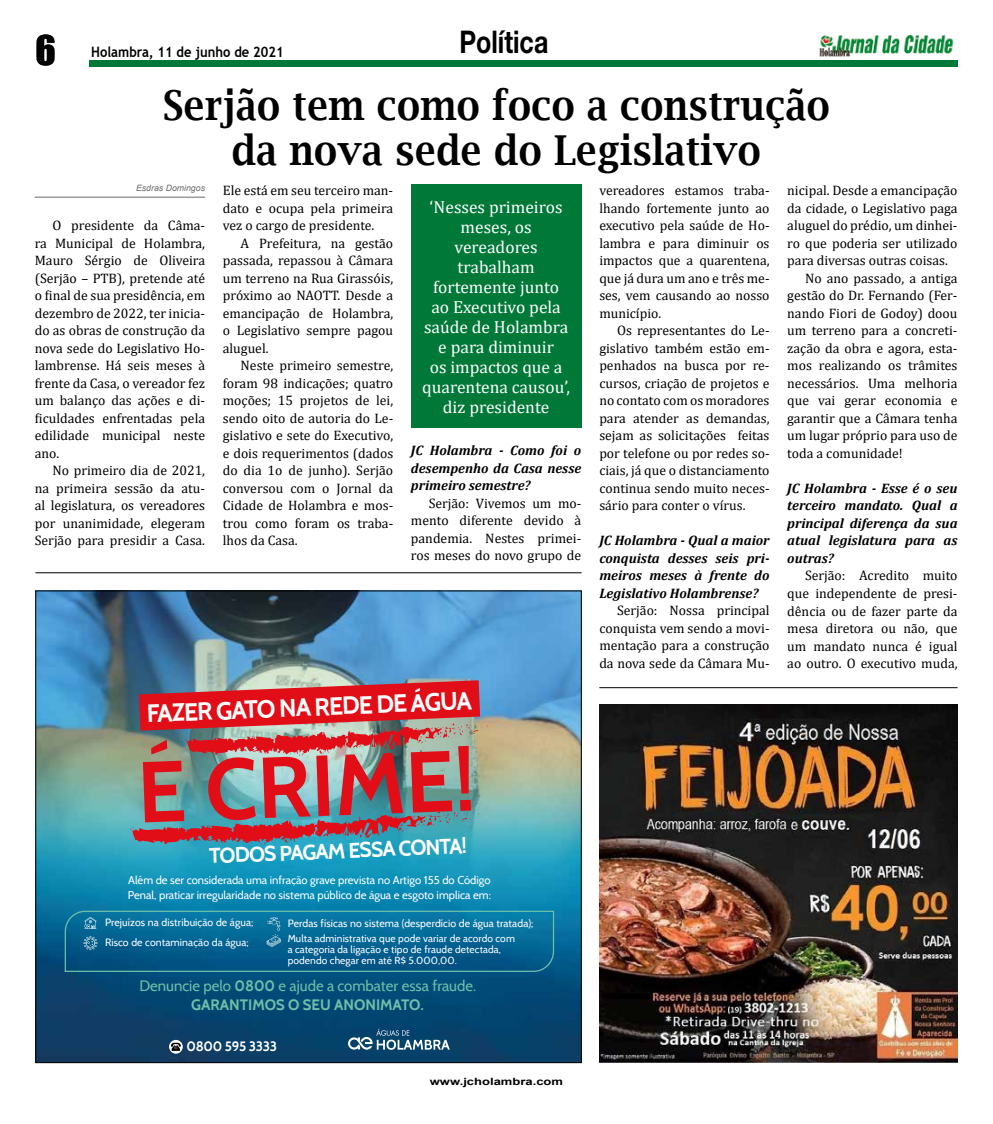
<style>
.page{position:relative;width:993px;height:1124px;background:#fff}
.page>*{position:absolute;margin:0;border:0;box-sizing:border-box;transform-origin:0 0}
.t1{font:700 86.12px "Cabin";color:#e20e17}
.t2{font:600 41.25px/45px "Lucida Bright";letter-spacing:.01em;color:#000;text-align:center;scale:.9 1}
.t3{font:37.5px "Impact";color:#000}
.t4{font:700 31.25px "Helvetica Neue";color:#000;scale:.8 1}
.t5{font:700 24.75px "Cabin";color:#fff}
.t6{font:700 21.25px "Cabin";color:#fff}
.t7{font:17.5px/20px "Cambria";color:#fff;text-align:center}
.t8{font:15.12px/19.2px "Cabin";color:#6ec0aa;text-align:center}
.t9{font:700 14.38px "Trebuchet MS";color:#000;scale:.9 1}
.t10{font:13.75px/17.5px "Cambria";color:#000;text-align:justify}
.t11{font:italic 700 13.75px/17.5px "Cambria";color:#000;text-align:justify}
.t12{font:700 13.62px "Cabin";letter-spacing:-.02em;color:#fff}
.t13{font:11.25px/14.8px "Cabin";color:#fff}
.t14{font:10.5px/19.9px "Cabin";letter-spacing:.01em;color:#fff}
.t15{font:10.25px/10.5px "Cabin";letter-spacing:.01em;color:#fff}
.t16{font:700 10px "Arial";color:#000;scale:1.3 1}
.t17{font:italic 8.75px "Arial";color:#706f6f}
.s1{font-weight:700}
</style>
<div class="page">
<div style="left:89px;top:60px;width:868px;height:7px;background:#007838"></div>
<img style="left:819px;top:35px;width:135px;height:22px">
<hr style="left:35px;top:196px;width:170px;height:2px;background:#878787">
<div style="left:411px;top:184px;width:170px;height:244px;background:#007838"></div>
<img style="left:37px;top:592px;width:542px;height:468px">
<svg style="left:169px;top:1039px;width:14px;height:14px"></svg>
<svg style="left:171px;top:1042px;width:10px;height:8px"></svg>
<svg style="left:348px;top:1028px;width:101px;height:21px"></svg>
<img style="left:139px;top:680px;width:341px;height:75px">
<svg style="left:130px;top:811px;width:340px;height:33px"></svg>
<svg style="left:64px;top:909px;width:490px;height:63px"></svg>
<img style="left:599px;top:704px;width:358px;height:358px">
<hr style="left:35px;top:572px;width:546px;height:1px;background:#000">
<hr style="left:599px;top:687px;width:358px;height:1px;background:#000">
<h3 class="t4" style="left:459px;top:22px;width:113px">Política</h3>
<h2 class="t2" style="left:163px;top:83px;width:742px">Serjão tem como foco a construção da nova sede do Legislativo</h2>
<p class="t17" style="left:136px;top:182px;width:71px">Esdras Domingos</p>
<p class="t10" style="left:35px;top:216px;width:172px;text-indent:18px">O presidente da Câma&shy;ra Municipal de Holambra, Mauro Sérgio de Oliveira (Serjão – PTB), pretende até o final de sua presidência, em dezembro de 2022, ter inicia&shy;do as obras de construção da nova sede do Legislativo Ho&shy;lambrense. Há seis meses à frente da Casa, o vereador fez um balanço das ações e di&shy;ficuldades enfrentadas pela edilidade municipal neste ano.</p>
<p class="t10" style="left:35px;top:461px;width:172px;text-indent:18px">No primeiro dia de 2021, na primeira sessão da atu&shy;al legislatura, os vereadores por unanimidade, elegeram Serjão para presidir a Casa.</p>
<h3 class="t3" style="left:35px;top:21px;width:22px">6</h3>
<p class="t9" style="left:91px;top:43px;width:215px">Holambra, 11 de junho de 2021</p>
<p class="t10" style="left:599px;top:181px;width:172px">vereadores estamos traba&shy;lhando fortemente junto ao executivo pela saúde de Ho&shy;lambra e para diminuir os impactos que a quarentena, que já dura um ano e três me&shy;ses, vem causando ao nosso município.</p>
<p class="t10" style="left:599px;top:321px;width:172px;text-indent:18px">Os representantes do Le&shy;gislativo também estão em&shy;penhados na busca por re&shy;cursos, criação de projetos e no contato com os moradores para atender as demandas, sejam as solicitações feitas por telefone ou por redes so&shy;ciais, já que o distanciamento continua sendo muito neces&shy;sário para conter o vírus.</p>
<p class="t11" style="left:599px;top:531px;width:172px">JC Holambra - Qual a maior conquista desses seis pri&shy;meiros meses à frente do Legislativo Holambrense?</p>
<p class="t10" style="left:599px;top:602px;width:172px;text-indent:18px">Serjão: Nossa principal conquista vem sendo a movi&shy;mentação para a construção da nova sede da Câmara Mu-</p>
<p class="t10" style="left:223px;top:182px;width:172px">Ele está em seu terceiro man&shy;dato e ocupa pela primeira vez o cargo de presidente.</p>
<p class="t10" style="left:223px;top:234px;width:172px;text-indent:18px">A Prefeitura, na gestão passada, repassou à Câmara um terreno na Rua Girassóis, próximo ao NAOTT. Desde a emancipação de Holambra, o Legislativo sempre pagou aluguel.</p>
<p class="t10" style="left:223px;top:357px;width:172px;text-indent:18px">Neste primeiro semestre, foram 98 indicações; quatro moções; 15 projetos de lei, sendo oito de autoria do Le&shy;gislativo e sete do Executivo, e dois requerimentos (dados do dia 1o de junho). Serjão conversou com o Jornal da Cidade de Holambra e mos&shy;trou como foram os traba&shy;lhos da Casa.</p>
<p class="t10" style="left:787px;top:182px;width:172px">nicipal. Desde a emancipação</p>
<p class="t10" style="left:787px;top:199px;width:172px">da cidade, o Legislativo paga</p>
<p class="t10" style="left:787px;top:217px;width:172px">aluguel do prédio, um dinhei-</p>
<p class="t10" style="left:787px;top:234px;width:172px">ro que poderia ser utilizado</p>
<p class="t10" style="left:787px;top:252px;width:162px">para diversas outras coisas.</p>
<p class="t10" style="left:804px;top:269px;width:154px">No ano passado, a antiga</p>
<p class="t10" style="left:787px;top:287px;width:172px">gestão do Dr. Fernando (Fer-</p>
<p class="t10" style="left:787px;top:304px;width:172px">nando Fiori de Godoy) doou</p>
<p class="t10" style="left:787px;top:322px;width:172px">um terreno para a concreti-</p>
<p class="t10" style="left:787px;top:339px;width:172px">zação da obra e agora, esta-</p>
<p class="t10" style="left:787px;top:357px;width:172px">mos realizando os trâmites</p>
<p class="t10" style="left:787px;top:374px;width:172px">necessários. Uma melhoria</p>
<p class="t10" style="left:787px;top:392px;width:172px">que vai gerar economia e</p>
<p class="t10" style="left:787px;top:409px;width:172px">garantir que a Câmara tenha</p>
<p class="t10" style="left:787px;top:427px;width:172px">um lugar próprio para uso de</p>
<p class="t10" style="left:787px;top:444px;width:117px">toda a comunidade!</p>
<p class="t11" style="left:787px;top:479px;width:172px">JC Holambra - Esse é o seu terceiro mandato. Qual a principal diferença da sua atual legislatura para as outras?</p>
<p class="t10" style="left:787px;top:567px;width:172px;text-indent:18px">Serjão: Acredito muito que independente de presi&shy;dência ou de fazer parte da mesa diretora ou não, que um mandato nunca é igual ao outro. O executivo muda,</p>
<p class="t7" style="left:422px;top:197px;width:149px">‘Nesses primeiros meses, os vereadores trabalham fortemente junto ao Executivo pela saúde de Holambra e para diminuir<br>os impactos que a quarentena causou’, diz presidente</p>
<p class="t11" style="left:411px;top:441px;width:172px">JC Holambra - Como foi o desempenho da Casa nesse primeiro semestre?</p>
<p class="t10" style="left:411px;top:494px;width:172px;text-indent:18px">Serjão: Vivemos um mo&shy;mento diferente devido à pandemia. Nestes primei&shy;ros meses do novo grupo de</p>
<h3 class="t5" style="left:146px;top:697px;width:327px;rotate:-2deg">FAZER GATO NA REDE DE ÁGUA</h3>
<h1 class="t1" style="left:136px;top:740px;width:339px;rotate:-2deg">É CRIME!</h1>
<h3 class="t6" style="left:208px;top:842px;width:259px;rotate:-2deg">TODOS PAGAM ESSA CONTA!</h3>
<p class="t13" style="left:128px;top:873px;width:364px">Além de ser considerada uma infração grave prevista no Artigo 155 do Código<br>Penal, praticar irregularidade no sistema público de água e esgoto implica em:</p>
<p class="t14" style="left:105px;top:911px;width:150px">Prejuízos na distribuição de água;<br>Risco de contaminação da água;</p>
<p class="t14" style="left:287px;top:912px;width:247px">Perdas físicas no sistema (desperdício de água tratada);</p>
<p class="t15" style="left:287px;top:933px;width:229px">Multa administrativa que pode variar de acordo com a categoria da ligação e tipo de fraude detectada, podendo chegar em até R$ 5.000,00.</p>
<p class="t8" style="left:139px;top:975px;width:338px">Denuncie pelo <span class="s1">0800</span> e ajude a combater essa fraude.<br><span class="s1">GARANTIMOS O SEU ANONIMATO.</span></p>
<p class="t12" style="left:186px;top:1037px;width:92px">0800 595 3333</p>
<p class="t16" style="left:429px;top:1074px;width:104px">www.jcholambra.com</p>
</div>
